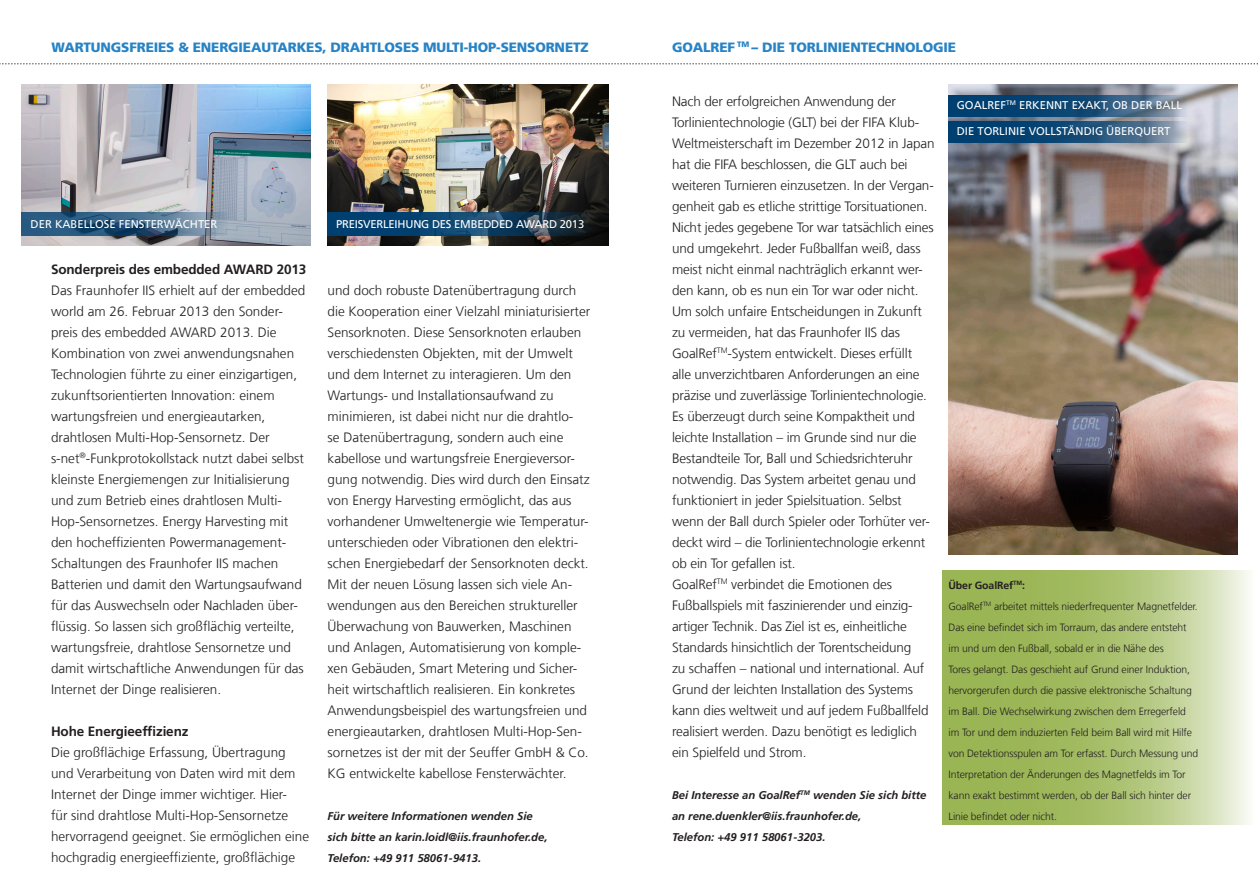
<style>
.page{position:relative;width:1259px;height:893px;background:#fff}
.page>*{position:absolute;margin:0;border:0;box-sizing:border-box;transform-origin:0 0}
._06_Fließtext{font:300 13.5px/21px "Frutiger LT Com";letter-spacing:-.01em;color:#231f20}
.Innenseiten_Fließtex{font:300 13.5px/21px "Frutiger LT Com";color:#231f20}
.Innenseiten_Zwischen{font:300 13.5px/21px "Frutiger LT Com";color:#231f20}
.Innenseiten_Überschr{font:900 13.5px "Frutiger LT Com";letter-spacing:-.01em;color:#2783c5}
.Innenseiten_Zwischen-2{font:700 13.5px "Frutiger LT Com";letter-spacing:-.01em;color:#231f20}
._05_Marginalie_Bildu{font:italic 700 11.25px/21px "Frutiger LT Com";color:#231f20}
.Innenseiten_Kasten_B{font:11.25px "Frutiger LT Com";color:#fff}
.Innenseiten_Kasten_B-2{font:11.25px "Frutiger LT Com";letter-spacing:-.02em;color:#fff}
._06_Fließtext-2{font:300 10.5px/21px "Frutiger LT Com";letter-spacing:-.01em;color:#231f20}
.Innenseiten_Zwischen-3{font:700 10.5px "Frutiger LT Com";letter-spacing:-.01em;color:#231f20}
</style>
<div class="page">
<svg style="left:0;top:63px;width:1258px;height:1px"></svg>
<svg style="left:942px;top:571px;width:308px;height:254px;background:#b1c67b"></svg>
<img style="left:948px;top:85px;width:289px;height:470px">
<img style="left:21px;top:85px;width:289px;height:161px">
<img style="left:327px;top:85px;width:281px;height:161px">
<svg style="left:21px;top:213px;width:209px;height:23px;background:#416787"></svg>
<svg style="left:948px;top:95px;width:240px;height:21px;background:#25567d"></svg>
<svg style="left:327px;top:213px;width:268px;height:23px;background:#114063"></svg>
<svg style="left:948px;top:121px;width:240px;height:21px;background:#295980"></svg>
<p class="Innenseiten_Überschr" style="left:51px;top:39px;width:539px">WARTUNGSFREIES &amp; ENERGIEAUTARKES, DRAHTLOSES MULTI-HOP-SENSORNETZ</p>
<p class="Innenseiten_Überschr" style="left:672px;top:39px;width:286px">GOALREF <sup>TM</sup> – DIE TORLINIENTECHNOLOGIE</p>
<p class="Innenseiten_Kasten_B" style="left:31px;top:217px;width:188px">DER KABELLOSE FENSTERWÄCHTER</p>
<p class="Innenseiten_Zwischen-2" style="left:51px;top:261px;width:257px">Sonderpreis des embedded AWARD 2013</p>
<p class="Innenseiten_Fließtex" style="left:51px;top:279px;width:256px">Das Fraunhofer IIS erhielt auf der embedded world am 26. Februar 2013 den Sonder&shy;preis des embedded AWARD 2013. Die Kombination von zwei anwendungsnahen Technologien führte zu einer einzigartigen, zukunftsorientierten Innovation: einem wartungsfreien und energieautarken, drahtlosen Multi-Hop-Sensornetz. Der s-net<sup>®</sup>-Funkprotokollstack nutzt dabei selbst kleinste Energiemengen zur Initialisierung und zum Betrieb eines drahtlosen Multi-Hop-Sensornetzes. Energy Harvesting mit den hocheffizienten Powermanagement-Schaltungen des Fraunhofer IIS machen Batterien und damit den Wartungsaufwand für das Auswechseln oder Nachladen über&shy;flüssig. So lassen sich großflächig verteilte, wartungsfreie, drahtlose Sensornetze und damit wirtschaftliche Anwendungen für das Internet der Dinge realisieren.</p>
<p class="Innenseiten_Zwischen-2" style="left:51px;top:723px;width:139px">Hohe Energieeffizienz</p>
<p class="Innenseiten_Zwischen" style="left:51px;top:741px;width:260px">Die großflächige Erfassung, Übertragung und Verarbeitung von Daten wird mit dem Internet der Dinge immer wichtiger. Hier-<br>für sind drahtlose Multi-Hop-Sensornetze hervorragend geeignet. Sie ermöglichen eine hochgradig energieeffiziente, großflächige</p>
<p class="Innenseiten_Kasten_B-2" style="left:336px;top:217px;width:249px">PREISVERLEIHUNG DES EMBEDDED AWARD 2013</p>
<p class="Innenseiten_Zwischen" style="left:328px;top:279px;width:264px">und doch robuste Datenübertragung durch die Kooperation einer Vielzahl miniaturisierter Sensorknoten. Diese Sensorknoten erlauben verschiedensten Objekten, mit der Umwelt und dem Internet zu interagieren. Um den Wartungs- und Installationsaufwand zu minimieren, ist dabei nicht nur die drahtlo-<br>se Datenübertragung, sondern auch eine kabellose und wartungsfreie Energieversor&shy;gung notwendig. Dies wird durch den Einsatz von Energy Harvesting ermöglicht, das aus vorhandener Umweltenergie wie Temperatur&shy;unterschieden oder Vibrationen den elektri&shy;schen Energiebedarf der Sensorknoten deckt.</p>
<p class="Innenseiten_Fließtex" style="left:328px;top:573px;width:263px">Mit der neuen Lösung lassen sich viele An&shy;wendungen aus den Bereichen struktureller Überwachung von Bauwerken, Maschinen und Anlagen, Automatisierung von komple&shy;xen Gebäuden, Smart Metering und Sicher&shy;heit wirtschaftlich realisieren. Ein konkretes Anwendungsbeispiel des wartungsfreien und energieautarken, drahtlosen Multi-Hop-Sen&shy;sornetzes ist der mit der Seuffer GmbH &amp; Co.<br>KG entwickelte kabellose Fensterwächter.</p>
<p class="_05_Marginalie_Bildu" style="left:328px;top:805px;width:221px">Für weitere Informationen wenden Sie sich bitte an karin.loidl@iis.fraunhofer.de,<br>Telefon: +49 911 58061-9413.</p>
<p class="_06_Fließtext" style="left:672px;top:90px;width:264px">Nach der erfolgreichen Anwendung der Torlinientechnologie (GLT) bei der FIFA Klub-Weltmeisterschaft im Dezember 2012 in Japan hat die FIFA beschlossen, die GLT auch bei weiteren Turnieren einzusetzen. In der Vergan&shy;genheit gab es etliche strittige Torsituationen.<br>Nicht jedes gegebene Tor war tatsächlich eines und umgekehrt. Jeder Fußballfan weiß, dass meist nicht einmal nachträglich erkannt wer&shy;den kann, ob es nun ein Tor war oder nicht.</p>
<p class="_06_Fließtext" style="left:672px;top:300px;width:259px">Um solch unfaire Entscheidungen in Zukunft zu vermeiden, hat das Fraunhofer IIS das GoalRef<sup>TM</sup>-System entwickelt. Dieses erfüllt alle unverzichtbaren Anforderungen an eine präzise und zuverlässige Torlinientechnologie.<br>Es überzeugt durch seine Kompaktheit und leichte Installation – im Grunde sind nur die Bestandteile Tor, Ball und Schiedsrichteruhr notwendig. Das System arbeitet genau und funktioniert in jeder Spielsituation. Selbst wenn der Ball durch Spieler oder Torhüter ver&shy;deckt wird – die Torlinientechnologie erkennt ob ein Tor gefallen ist.</p>
<p class="_06_Fließtext" style="left:672px;top:573px;width:258px">GoalRef<sup>TM</sup> verbindet die Emotionen des Fußballspiels mit faszinierender und einzig&shy;artiger Technik. Das Ziel ist es, einheitliche Standards hinsichtlich der Torentscheidung<br>zu schaffen – national und international. Auf Grund der leichten Installation des Systems kann dies weltweit und auf jedem Fußballfeld realisiert werden. Dazu benötigt es lediglich ein Spielfeld und Strom.</p>
<p class="_05_Marginalie_Bildu" style="left:672px;top:784px;width:256px">Bei Interesse an GoalRef<sup>TM</sup> wenden Sie sich bitte an rene.duenkler@iis.fraunhofer.de,<br>Telefon: +49 911 58061-3203.</p>
<p class="Innenseiten_Kasten_B" style="left:956px;top:99px;width:227px">GOALREF<sup>TM</sup> ERKENNT EXAKT, OB DER BALL</p>
<p class="Innenseiten_Kasten_B" style="left:956px;top:124px;width:215px">DIE TORLINIE VOLLSTÄNDIG ÜBERQUERT</p>
<p class="Innenseiten_Zwischen-3" style="left:948px;top:579px;width:78px">Über GoalRef<sup>TM</sup>:</p>
<p class="_06_Fließtext-2" style="left:948px;top:595px;width:251px">GoalRef<sup>TM</sup> arbeitet mittels niederfrequenter Magnetfelder.<br>Das eine befindet sich im Torraum, das andere entsteht im und um den Fußball, sobald er in die Nähe des<br>Tores gelangt. Das geschieht auf Grund einer Induktion, hervorgerufen durch die passive elektronische Schaltung im Ball. Die Wechselwirkung zwischen dem Erregerfeld im Tor und dem induzierten Feld beim Ball wird mit Hilfe von Detektionsspulen am Tor erfasst. Durch Messung und Interpretation der Änderungen des Magnetfelds im Tor kann exakt bestimmt werden, ob der Ball sich hinter der Linie befindet oder nicht.</p>
</div>
